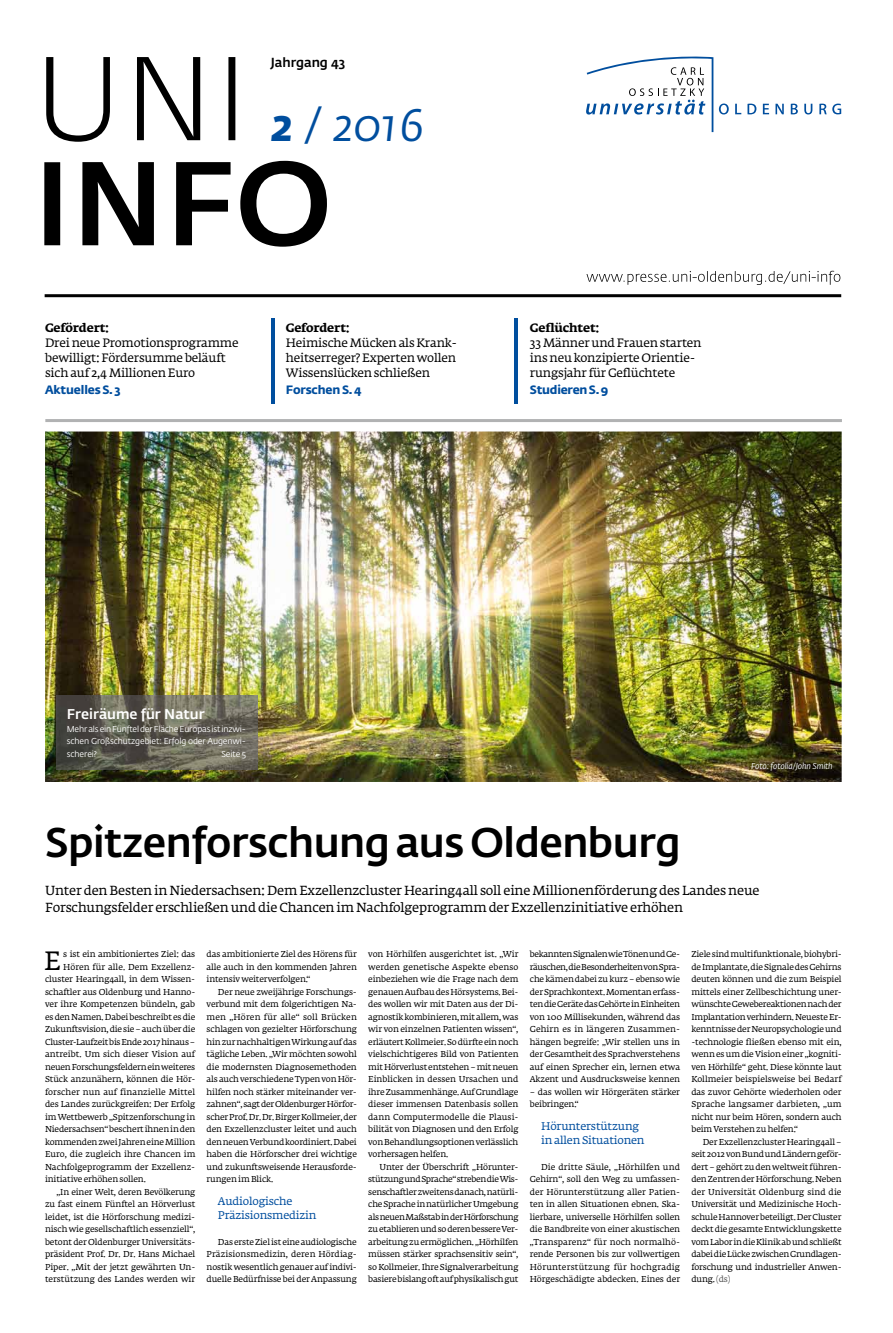
<style>
.page{position:relative;width:893px;height:1333px;background:#fff}
.page>*{position:absolute;margin:0;border:0;box-sizing:border-box;transform-origin:0 0}
.t1{font:italic 45px "Fedra Sans Std";color:#004e9e}
.t2{font:500 41px "Fedra Sans Std";letter-spacing:-.01em;color:#000}
.t3{font:26.2px "Fedra Serif A Std";color:#000}
.t4{font:500 14px "Fedra Sans Std";color:#fff}
.t5{font:13px/17px "Fedra Serif A Std";letter-spacing:-.015em;color:#000}
.t6{font:500 13px "Fedra Sans Std";color:#000}
.t7{font:12px/15px "Fedra Serif A Std";letter-spacing:-.015em;color:#000}
.t8{font:700 12px "Fedra Sans Std";letter-spacing:-.01em;color:#004e9e}
.t9{font:700 12px "Fedra Serif A Std";letter-spacing:-.01em;color:#000}
.t10{font:11px/14px "Fedra Serif A Std";letter-spacing:-.015em;color:#004e9e}
.t11{font:8.5px/12.5px "Fedra Serif A Std";letter-spacing:-.015em;color:#000;text-align:justify}
.t12{font:8.5px/12.5px "Fedra Sans Std";letter-spacing:-.015em;color:#fff;text-align:justify}
.t13{font:8.5px "Fedra Serif A Std";letter-spacing:.01em;color:#000}
.t14{font:8.5px "Fedra Serif A Std";letter-spacing:.005em;color:#000}
.t15{font:italic 8.5px "Fedra Sans Std";letter-spacing:-.015em;color:#fff}
.s1{font-weight:700}
.s2{color:#565656}
</style>
<div class="page">
<img style="left:45px;top:431px;width:797px;height:351px">
<hr style="left:45px;top:294px;width:796px;height:3px;background:#000">
<hr style="left:45px;top:419px;width:797px;height:3px;background:#b1b2b3">
<hr style="left:272px;top:319px;width:3px;height:85px;background:#004e9e">
<hr style="left:514px;top:319px;width:3px;height:85px;background:#004e9e">
<svg style="left:719px;top:103px;width:10px;height:11px"></svg>
<svg style="left:735px;top:104px;width:6px;height:10px"></svg>
<svg style="left:747px;top:104px;width:9px;height:10px"></svg>
<svg style="left:763px;top:104px;width:6px;height:10px"></svg>
<svg style="left:775px;top:104px;width:9px;height:10px"></svg>
<svg style="left:791px;top:104px;width:7px;height:10px"></svg>
<svg style="left:804px;top:104px;width:8px;height:10px"></svg>
<svg style="left:819px;top:104px;width:22px;height:10px"></svg>
<svg style="left:586px;top:56px;width:127px;height:76px"></svg>
<svg style="left:44px;top:161px;width:283px;height:86px"></svg>
<svg style="left:46px;top:57px;width:189px;height:85px"></svg>
<svg style="left:586px;top:271px;width:254px;height:14px"></svg>
<img style="left:56px;top:696px;width:202px;height:73px">
<h3 class="t6" style="left:271px;top:54px;width:76px">Jahrgang 43</h3>
<h1 class="t1" style="left:271px;top:98px;width:155px"><span class="s1">2</span> / 2016</h1>
<h3 class="t9" style="left:45px;top:319px;width:65px">Gefördert:</h3>
<h3 class="t7" style="left:45px;top:336px;width:195px">Drei neue Promotionsprogramme bewilligt: Fördersumme beläuft sich auf 2,4 Millionen Euro</h3>
<h3 class="t8" style="left:45px;top:382px;width:77px">Aktuelles S. 3</h3>
<h3 class="t9" style="left:286px;top:319px;width:65px">Gefordert:</h3>
<h3 class="t7" style="left:286px;top:336px;width:173px;text-align:justify">Heimische Mücken als Krank&shy;heitserreger? Experten wollen Wissenslücken schließen</h3>
<h3 class="t8" style="left:286px;top:382px;width:77px">Forschen S. 4</h3>
<h3 class="t9" style="left:530px;top:319px;width:71px">Geflüchtet:</h3>
<h3 class="t7" style="left:530px;top:336px;width:173px">33 Männer und Frauen starten ins neu konzipierte Orientie&shy;rungsjahr für Geflüchtete</h3>
<h3 class="t8" style="left:530px;top:382px;width:80px">Studieren S. 9</h3>
<h3 class="t4" style="left:67px;top:705px;width:139px">Freiräume für Natur</h3>
<p class="t12" style="left:67px;top:722px;width:181px">Mehr als ein Fünftel der Fläche Europas ist inzwi&shy;schen Großschutzgebiet: Erfolg oder Augenwi&shy;scherei?</p>
<p class="t12" style="left:221px;top:747px;width:26px">Seite 5</p>
<p class="t15" style="left:751px;top:761px;width:83px">Foto: fotolia/John Smith</p>
<h2 class="t2" style="left:45px;top:817px;width:637px">Spitzenforschung aus Oldenburg</h2>
<h3 class="t5" style="left:45px;top:882px;width:716px">Unter den Besten in Niedersachsen: Dem Exzellenzcluster Hearing4all soll eine Millionenförderung des Landes neue<br>Forschungsfelder erschließen und die Chancen im Nachfolgeprogramm der Exzellenzinitiative erhöhen</h3>
<h3 class="t3" style="left:44px;top:943px;width:18px">E</h3>
<p class="t11" style="left:63px;top:948px;width:134px">s ist ein ambitioniertes Ziel: das</p>
<p class="t11" style="left:368px;top:948px;width:152px">von Hörhilfen ausgerichtet ist. „Wir werden genetische Aspekte ebenso einbeziehen wie die Frage nach dem genauen Aufbau des Hörsystems. Bei&shy;des wollen wir mit Daten aus der Di&shy;agnostik kombinieren, mit allem, was wir von einzelnen Patienten wissen“, erläutert Kollmeier. So dürfte ein noch vielschichtigeres Bild von Patienten mit Hörverlust entstehen – mit neuen Einblicken in dessen Ursachen und ihre Zusammenhänge. Auf Grundlage dieser immensen Datenbasis sollen dann Computermodelle die Plausi&shy;bilität von Diagnosen und den Erfolg von Behandlungsoptionen verlässlich vorhersagen helfen.</p>
<p class="t11" style="left:368px;top:1161px;width:152px;text-indent:11px">Unter der Überschrift „Hörunter&shy;stützung und Sprache“ streben die Wis&shy;senschaftler zweitens danach, natürli&shy;che Sprache in natürlicher Umgebung als neuen Maßstab in der Hörforschung zu etablieren und so deren bessere Ver&shy;arbeitung zu ermöglichen. „Hörhilfen müssen stärker sprachsensitiv sein“, so Kollmeier. Ihre Signalverarbeitung basiere bislang oft auf physikalisch gut</p>
<p class="t11" style="left:691px;top:948px;width:152px">Ziele sind multifunktionale, biohybri&shy;de Implantate, die Signale des Gehirns deuten können und die zum Beispiel mittels einer Zellbeschichtung uner&shy;wünschte Gewebereaktionen nach der Implantation verhindern. Neueste Er&shy;kenntnisse der Neuropsychologie und -technologie fließen ebenso mit ein, wenn es um die Vision einer „kogniti&shy;ven Hörhilfe“ geht. Diese könnte laut Kollmeier beispielsweise bei Bedarf das zuvor Gehörte wiederholen oder Sprache langsamer darbieten, „um nicht nur beim Hören, sondern auch beim Verstehen zu helfen.“</p>
<p class="t11" style="left:691px;top:1136px;width:152px;text-indent:11px">Der Exzellenzcluster Hearing4all – seit 2012 von Bund und Ländern geför&shy;dert – gehört zu den weltweit führen&shy;den Zentren der Hörforschung. Neben der Universität Oldenburg sind die Universität und Medizinische Hoch&shy;schule Hannover beteiligt. Der Cluster deckt die gesamte Entwicklungskette vom Labor in die Klinik ab und schließt dabei die Lücke zwischen Grundlagen&shy;forschung und industrieller Anwen&shy;dung. <span class="s2">(ds)</span></p>
<p class="t11" style="left:207px;top:948px;width:152px">das ambitionierte Ziel des Hörens für alle auch in den kommenden Jahren intensiv weiterverfolgen.“</p>
<p class="t11" style="left:207px;top:986px;width:152px;text-indent:11px">Der neue zweijährige Forschungs&shy;verbund mit dem folgerichtigen Na&shy;men „Hören für alle“ soll Brücken schlagen von gezielter Hörforschung hin zur nachhaltigen Wirkung auf das tägliche Leben. „Wir möchten sowohl die modernsten Diagnosemethoden als auch verschiedene Typen von Hör&shy;hilfen noch stärker miteinander ver&shy;zahnen“, sagt der Oldenburger Hörfor&shy;scher Prof. Dr. Dr. Birger Kollmeier, der den Exzellenzcluster leitet und auch den neuen Verbund koordiniert. Dabei haben die Hörforscher drei wichtige und zukunftsweisende Herausforde&shy;rungen im Blick.</p>
<p class="t10" style="left:218px;top:1194px;width:100px">Audiologische<br>Präzisionsmedizin</p>
<p class="t11" style="left:207px;top:1236px;width:152px;text-indent:11px">Das erste Ziel ist eine audiologische Präzisionsmedizin, deren Hördiag&shy;nostik wesentlich genauer auf indivi&shy;duelle Bedürfnisse bei der Anpassung</p>
<p class="t11" style="left:530px;top:948px;width:152px">bekannten Signalen wie Tönen und Ge&shy;räuschen, die Besonderheiten von Spra&shy;che kämen dabei zu kurz – ebenso wie der Sprachkontext. Momentan erfass&shy;ten die Geräte das Gehörte in Einheiten von 100 Millisekunden, während das Gehirn es in längeren Zusammen&shy;hängen begreife: „Wir stellen uns in der Gesamtheit des Sprachverstehens auf einen Sprecher ein, lernen etwa Akzent und Ausdrucksweise kennen</p>
<p class="t11" style="left:530px;top:1086px;width:152px">– das wollen wir Hörgeräten stärker beibringen.“</p>
<p class="t10" style="left:541px;top:1119px;width:105px">Hörunterstützung in allen Situationen</p>
<p class="t11" style="left:530px;top:1161px;width:152px;text-indent:11px">Die dritte Säule, „Hörhilfen und Gehirn“, soll den Weg zu umfassen&shy;der Hörunterstützung aller Patien&shy;ten in allen Situationen ebnen. Ska&shy;lierbare, universelle Hörhilfen sollen die Bandbreite von einer akustischen „Transparenz“ für noch normalhö&shy;rende Personen bis zur vollwertigen Hörunterstützung für hochgradig Hörgeschädigte abdecken. Eines der</p>
<p class="t14" style="left:63px;top:961px;width:134px">Hören für alle. Dem Exzellenz-</p>
<p class="t11" style="left:45px;top:973px;width:152px">cluster Hearing4all, in dem Wissen-</p>
<p class="t11" style="left:45px;top:986px;width:152px">schaftler aus Oldenburg und Hanno-</p>
<p class="t11" style="left:45px;top:998px;width:152px">ver ihre Kompetenzen bündeln, gab</p>
<p class="t11" style="left:45px;top:1011px;width:152px">es den Namen. Dabei beschreibt es die</p>
<p class="t11" style="left:45px;top:1023px;width:152px">Zukunftsvision, die sie – auch über die</p>
<p class="t11" style="left:45px;top:1036px;width:152px">Cluster-Laufzeit bis Ende 2017 hinaus –</p>
<p class="t13" style="left:45px;top:1048px;width:152px">antreibt. Um sich dieser Vision auf</p>
<p class="t11" style="left:45px;top:1061px;width:152px">neuen Forschungsfeldern ein weiteres</p>
<p class="t11" style="left:45px;top:1073px;width:152px">Stück anzunähern, können die Hör-</p>
<p class="t13" style="left:45px;top:1086px;width:152px">forscher nun auf finanzielle Mittel</p>
<p class="t11" style="left:45px;top:1098px;width:152px">des Landes zurückgreifen: Der Erfolg</p>
<p class="t11" style="left:45px;top:1111px;width:152px">im Wettbewerb „Spitzenforschung in</p>
<p class="t11" style="left:45px;top:1123px;width:152px">Niedersachsen“ beschert ihnen in den</p>
<p class="t11" style="left:45px;top:1136px;width:152px">kommenden zwei Jahren eine Million</p>
<p class="t11" style="left:45px;top:1148px;width:152px">Euro, die zugleich ihre Chancen im</p>
<p class="t11" style="left:45px;top:1161px;width:152px">Nachfolgeprogramm der Exzellenz-</p>
<p class="t11" style="left:45px;top:1173px;width:102px">initiative erhöhen sollen.</p>
<p class="t11" style="left:56px;top:1186px;width:140px">„In einer Welt, deren Bevölkerung</p>
<p class="t11" style="left:45px;top:1198px;width:152px">zu fast einem Fünftel an Hörverlust</p>
<p class="t11" style="left:45px;top:1211px;width:152px">leidet, ist die Hörforschung medizi-</p>
<p class="t11" style="left:45px;top:1223px;width:152px">nisch wie gesellschaftlich essenziell“,</p>
<p class="t11" style="left:45px;top:1236px;width:152px">betont der Oldenburger Universitäts-</p>
<p class="t11" style="left:45px;top:1248px;width:152px">präsident Prof. Dr. Dr. Hans Michael</p>
<p class="t11" style="left:45px;top:1261px;width:152px">Piper. „Mit der jetzt gewährten Un-</p>
<p class="t11" style="left:45px;top:1273px;width:152px">terstützung des Landes werden wir</p>
</div>
